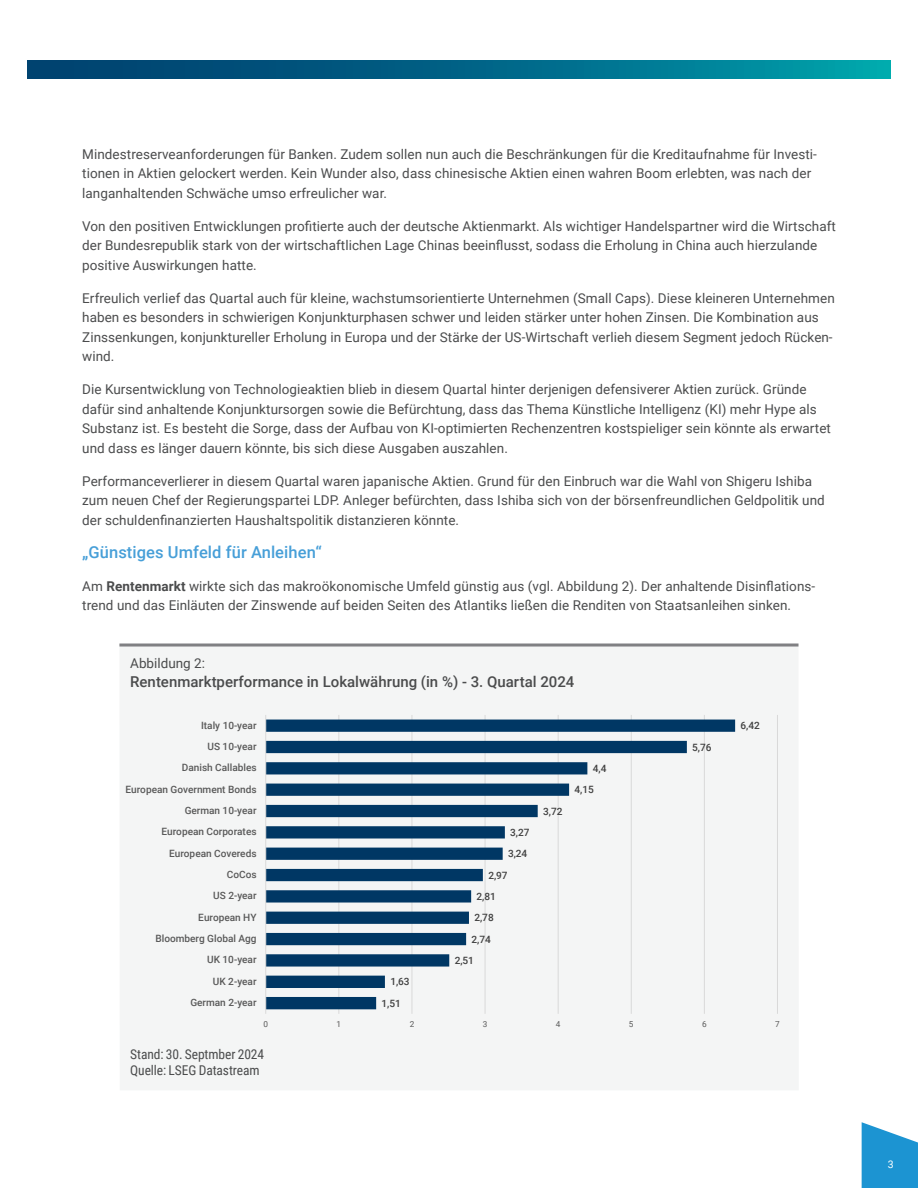
<style>
.page{position:relative;width:918px;height:1188px;background:#fff}
.page>*{position:absolute;margin:0;border:0;box-sizing:border-box;transform-origin:0 0}
.t1{font:500 16.5px "Roboto";letter-spacing:.005em;color:#479fd8}
.t2{font:500 15px "Roboto";color:#4b4c4d}
.t3{font:13.5px/19.5px "Roboto";letter-spacing:.005em;color:#4b4c4d}
.t4{font:13.5px/15.8px "Roboto Condensed";letter-spacing:-.005em;color:#4b4c4d}
.t5{font:10.5px "Roboto";color:#fff}
.t6{font:500 10.05px "Roboto";color:#595959}
.t7{font:500 10.05px "Roboto";letter-spacing:-.005em;color:#404040}
.t8{font:8.25px "Roboto";color:#595959}
.s1{font-weight:700}
</style>
<div class="page">
<svg style="left:862px;top:1122px;width:56px;height:66px"></svg>
<div style="left:0;top:60px;width:891px;height:19px;background:linear-gradient(to right,#003368,#009ca9)"></div>
<div style="left:0;top:0;width:27px;height:1188px;background:#fff"></div>
<div style="left:119px;top:644px;width:680px;height:446px;background:#f4f5f5"></div>
<hr style="left:119px;top:644px;width:679px;height:3px;background:#808083">
<hr style="left:339px;top:715px;width:1px;height:299px;background:#d9d9d9">
<hr style="left:412px;top:715px;width:1px;height:299px;background:#d9d9d9">
<hr style="left:485px;top:715px;width:1px;height:299px;background:#d9d9d9">
<hr style="left:558px;top:715px;width:1px;height:299px;background:#d9d9d9">
<hr style="left:631px;top:715px;width:1px;height:299px;background:#d9d9d9">
<hr style="left:704px;top:715px;width:1px;height:299px;background:#d9d9d9">
<hr style="left:777px;top:715px;width:1px;height:299px;background:#d9d9d9">
<svg style="left:266px;top:720px;width:469px;height:289px"></svg>
<hr style="left:265px;top:715px;width:1px;height:299px;background:#d9d9d9">
<p class="t3" style="left:82px;top:144px;width:736px">Mindestreserveanforderungen für Banken. Zudem sollen nun auch die Beschränkungen für die Kreditaufnahme für Investi&shy;tionen in Aktien gelockert werden. Kein Wunder also, dass chinesische Aktien einen wahren Boom erlebten, was nach der langanhaltenden Schwäche umso erfreulicher war.</p>
<p class="t3" style="left:82px;top:216px;width:755px">Von den positiven Entwicklungen profitierte auch der deutsche Aktienmarkt. Als wichtiger Handelspartner wird die Wirtschaft der Bundesrepublik stark von der wirtschaftlichen Lage Chinas beeinflusst, sodass die Erholung in China auch hierzulande positive Auswirkungen hatte.</p>
<p class="t3" style="left:82px;top:288px;width:754px">Erfreulich verlief das Quartal auch für kleine, wachstumsorientierte Unternehmen (Small Caps). Diese kleineren Unternehmen haben es besonders in schwierigen Konjunkturphasen schwer und leiden stärker unter hohen Zinsen. Die Kombination aus Zinssenkungen, konjunktureller Erholung in Europa und der Stärke der US-Wirtschaft verlieh diesem Segment jedoch Rücken&shy;wind.</p>
<p class="t3" style="left:82px;top:379px;width:750px">Die Kursentwicklung von Technologieaktien blieb in diesem Quartal hinter derjenigen defensiverer Aktien zurück. Gründe dafür sind anhaltende Konjunktursorgen sowie die Befürchtung, dass das Thema Künstliche Intelligenz (KI) mehr Hype als Substanz ist. Es besteht die Sorge, dass der Aufbau von KI-optimierten Rechenzentren kostspieliger sein könnte als erwartet und dass es länger dauern könnte, bis sich diese Ausgaben auszahlen.</p>
<p class="t3" style="left:82px;top:471px;width:744px">Performanceverlierer in diesem Quartal waren japanische Aktien. Grund für den Einbruch war die Wahl von Shigeru Ishiba zum neuen Chef der Regierungspartei LDP. Anleger befürchten, dass Ishiba sich von der börsenfreundlichen Geldpolitik und der schuldenfinanzierten Haushaltspolitik distanzieren könnte.</p>
<p class="t1" style="left:82px;top:541px;width:241px">„Günstiges Umfeld für Anleihen“</p>
<p class="t3" style="left:82px;top:576px;width:735px">Am <span class="s1">Rentenmarkt</span> wirkte sich das makroökonomische Umfeld günstig aus (vgl. Abbildung 2). Der anhaltende Disinflations&shy;trend und das Einläuten der Zinswende auf beiden Seiten des Atlantiks ließen die Renditen von Staatsanleihen sinken.</p>
<p class="t3" style="left:130px;top:653px;width:76px">Abbildung 2:</p>
<p class="t2" style="left:130px;top:671px;width:446px">Rentenmarktperformance in Lokalwährung (in %) - 3. Quartal 2024</p>
<p class="t6" style="left:201px;top:718px;width:57px">Italy 10-year</p>
<p class="t6" style="left:208px;top:739px;width:51px">US 10-year</p>
<p class="t6" style="left:182px;top:761px;width:76px">Danish Callables</p>
<p class="t7" style="left:593px;top:761px;width:15px">4,4</p>
<p class="t6" style="left:126px;top:782px;width:133px">European Government Bonds</p>
<p class="t7" style="left:575px;top:783px;width:21px">4,15</p>
<p class="t6" style="left:185px;top:803px;width:73px">German 10-year</p>
<p class="t7" style="left:543px;top:804px;width:21px">3,72</p>
<p class="t6" style="left:162px;top:825px;width:97px">European Corporates</p>
<p class="t7" style="left:510px;top:825px;width:21px">3,27</p>
<p class="t6" style="left:169px;top:846px;width:89px">European Covereds</p>
<p class="t7" style="left:508px;top:847px;width:21px">3,24</p>
<p class="t6" style="left:227px;top:867px;width:31px">CoCos</p>
<p class="t7" style="left:488px;top:868px;width:21px">2,97</p>
<p class="t6" style="left:213px;top:889px;width:45px">US 2-year</p>
<p class="t7" style="left:477px;top:889px;width:21px">2,81</p>
<p class="t6" style="left:198px;top:910px;width:60px">European HY</p>
<p class="t7" style="left:474px;top:911px;width:21px">2,78</p>
<p class="t6" style="left:155px;top:932px;width:103px">Bloomberg Global Agg</p>
<p class="t7" style="left:472px;top:932px;width:21px">2,74</p>
<p class="t6" style="left:207px;top:953px;width:51px">UK 10-year</p>
<p class="t7" style="left:455px;top:953px;width:21px">2,51</p>
<p class="t6" style="left:213px;top:974px;width:45px">UK 2-year</p>
<p class="t7" style="left:390px;top:975px;width:21px">1,63</p>
<p class="t6" style="left:190px;top:996px;width:68px">German 2-year</p>
<p class="t7" style="left:382px;top:996px;width:21px">1,51</p>
<p class="t7" style="left:692px;top:740px;width:21px">5,76</p>
<p class="t7" style="left:741px;top:719px;width:21px">6,42</p>
<p class="t8" style="left:263px;top:1018px;width:6px">0</p>
<p class="t8" style="left:337px;top:1018px;width:6px">1</p>
<p class="t8" style="left:410px;top:1018px;width:6px">2</p>
<p class="t8" style="left:483px;top:1018px;width:6px">3</p>
<p class="t8" style="left:556px;top:1018px;width:6px">4</p>
<p class="t8" style="left:629px;top:1018px;width:6px">5</p>
<p class="t8" style="left:702px;top:1018px;width:6px">6</p>
<p class="t8" style="left:775px;top:1018px;width:6px">7</p>
<p class="t4" style="left:130px;top:1046px;width:135px">Stand: 30. Septmber 2024<br>Quelle: LSEG Datastream</p>
<p class="t5" style="left:888px;top:1157px;width:7px">3</p>
</div>
